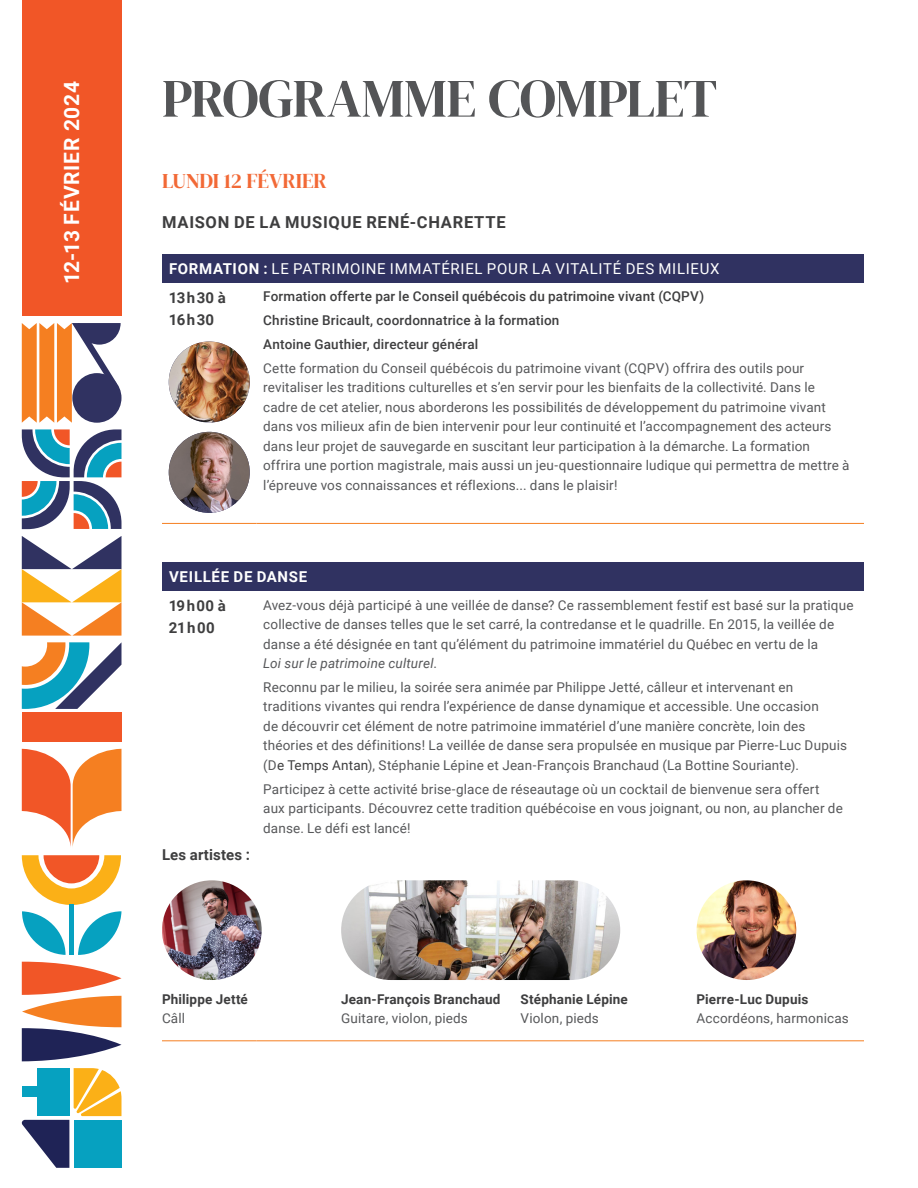
<style>
.page{position:relative;width:918px;height:1188px;background:#fff}
.page>*{position:absolute;margin:0;border:0;box-sizing:border-box;transform-origin:0 0}
.t1{font:54px "DM Serif Display";letter-spacing:-.015em;color:#545557}
.t2{font:700 21px "Roboto";letter-spacing:.035em;color:#fff}
.Paragraph_title{font:21px "DM Serif Display";letter-spacing:-.005em;color:#f26936}
.Subtitle_agenda{font:700 16.5px "Roboto";letter-spacing:.045em;color:#3e3e3f}
.Date{font:15px "Roboto";letter-spacing:.045em;color:#fff}
.Body{font:700 15px/22.5px "Roboto";letter-spacing:.005em;color:#3e3e3f}
.Date-2{font:700 15px "Roboto";letter-spacing:.05em;color:#fff}
.Body_9{font:13.5px/19.5px "Roboto";letter-spacing:.01em;color:#57585a}
.Body_9-2{font:500 13.5px "Roboto";letter-spacing:.015em;color:#3e3e3f}
.Body_9-3{font:700 13.5px/19.5px "Roboto";letter-spacing:.01em;color:#3e3e3f}
.s1{font-weight:700}
.s2{font-style:italic}
.s3{color:#3e3e3f}
.s4{font-weight:400;color:#57585a}
.s5{font-weight:700;color:#3e3e3f}
</style>
<div class="page">
<div style="left:22px;top:0;width:100px;height:316px;background:#f15627"></div>
<svg style="left:22px;top:323px;width:99px;height:100px"></svg>
<div style="left:72px;top:373px;width:50px;height:50px;background:#303261;border-radius:50%"></div>
<svg style="left:22px;top:536px;width:100px;height:100px"></svg>
<svg style="left:22px;top:749px;width:100px;height:98px"></svg>
<svg style="left:22px;top:855px;width:99px;height:50px"></svg>
<div style="left:69px;top:905px;width:5px;height:50px;background:#06a1c0"></div>
<svg style="left:22px;top:911px;width:44px;height:44px"></svg>
<svg style="left:78px;top:911px;width:44px;height:44px"></svg>
<div style="left:22px;top:713px;width:100px;height:29px;background:#f15627"></div>
<svg style="left:22px;top:642px;width:99px;height:67px"></svg>
<svg style="left:21px;top:1068px;width:101px;height:100px"></svg>
<svg style="left:22px;top:429px;width:100px;height:100px"></svg>
<svg style="left:22px;top:961px;width:100px;height:100px"></svg>
<div style="left:162px;top:562px;width:702px;height:29px;background:#303261"></div>
<hr style="left:162px;top:1041px;width:94px;height:1px;background:#f57f21">
<hr style="left:256px;top:1041px;width:608px;height:1px;background:#f57f21">
<div style="left:162px;top:254px;width:702px;height:29px;background:#303261"></div>
<hr style="left:162px;top:523px;width:94px;height:1px;background:#f57f21">
<hr style="left:256px;top:523px;width:608px;height:1px;background:#f57f21">
<img style="left:169px;top:342px;width:81px;height:81px;border-radius:40px">
<img style="left:169px;top:432px;width:81px;height:81px;border-radius:40px">
<img style="left:697px;top:880px;width:99px;height:100px;border-radius:50px">
<img style="left:341px;top:880px;width:279px;height:100px;border-radius:50px">
<img style="left:162px;top:880px;width:100px;height:100px;border-radius:50px">
<h2 class="t2" style="left:57px;top:284px;width:204px;rotate:-90deg">12-13 FÉVRIER 2024</h2>
<p class="t1" style="left:162px;top:67px;width:557px">PROGRAMME COMPLET</p>
<p class="Paragraph_title" style="left:162px;top:169px;width:166px">LUNDI 12 FÉVRIER</p>
<p class="Subtitle_agenda" style="left:162px;top:210px;width:345px">MAISON DE LA MUSIQUE RENÉ-CHARETTE</p>
<p class="Date" style="left:169px;top:258px;width:552px"><span class="s1">FORMATION :</span> LE PATRIMOINE IMMATÉRIEL POUR LA VITALITÉ DES MILIEUX</p>
<p class="Body" style="left:169px;top:285px;width:59px">13 h 30 à<br>16 h 30</p>
<p class="Body_9-2" style="left:263px;top:287px;width:442px">Formation offerte par le Conseil québécois du patrimoine vivant (CQPV)</p>
<p class="Body_9-2" style="left:263px;top:311px;width:298px">Christine Bricault, coordonnatrice à la formation</p>
<p class="Body_9-2" style="left:263px;top:335px;width:217px">Antoine Gauthier, directeur général</p>
<p class="Body_9" style="left:263px;top:358px;width:588px">Cette formation du Conseil québécois du patrimoine vivant (CQPV) offrira des outils pour revitaliser les traditions culturelles et s’en servir pour les bienfaits de la collectivité. Dans le cadre de cet atelier, nous aborderons les possibilités de développement du patrimoine vivant dans vos milieux afin de bien intervenir pour leur continuité et l’accompagnement des acteurs dans leur projet de sauvegarde en suscitant leur participation à la démarche. La formation offrira une portion magistrale, mais aussi un jeu-questionnaire ludique qui permettra de mettre à l’épreuve vos connaissances et réflexions... dans le plaisir!</p>
<p class="Date-2" style="left:169px;top:566px;width:140px">VEILLÉE DE DANSE</p>
<p class="Body" style="left:169px;top:594px;width:59px">19 h 00 à<br>21 h 00</p>
<p class="Body_9" style="left:263px;top:594px;width:592px">Avez-vous déjà participé à une veillée de danse? Ce rassemblement festif est basé sur la pratique collective de danses telles que le set carré, la contredanse et le quadrille. En 2015, la veillée de danse a été désignée en tant qu’élément du patrimoine immatériel du Québec en vertu de la<br><span class="s2">Loi sur le patrimoine culturel</span>.</p>
<p class="Body_9" style="left:263px;top:677px;width:585px">Reconnu par le milieu, la soirée sera animée par Philippe Jetté, câlleur et intervenant en traditions vivantes qui rendra l’expérience de danse dynamique et accessible. Une occasion<br>de découvrir cet élément de notre patrimoine immatériel d’une manière concrète, loin des théories et des définitions! La veillée de danse sera propulsée en musique par Pierre-Luc Dupuis (D<span class="s3">e Temps Antan</span>), Stéphanie Lépine et Jean-François Branchaud (La Bottine Souriante).</p>
<p class="Body_9" style="left:263px;top:779px;width:581px">Participez à cette activité brise-glace de réseautage où un cocktail de bienvenue sera offert aux participants. Découvrez cette tradition québécoise en vous joignant, ou non, au plancher de danse. Le défi est lancé!</p>
<p class="Body" style="left:162px;top:843px;width:90px">Les artistes :</p>
<p class="Body_9-3" style="left:162px;top:989px;width:87px">Philippe Jetté<br><span class="s4">Câll</span></p>
<p class="Body_9-3" style="left:341px;top:989px;width:161px">Jean-François Branchaud<br><span class="s4">Guitare, violon, pieds</span></p>
<p class="Body_9-3" style="left:521px;top:989px;width:109px">Stéphanie Lépine<br><span class="s4">Violon, pieds</span></p>
<p class="Body_9" style="left:697px;top:989px;width:154px"><span class="s5">Pierre-Luc Dupuis<br></span>Accordéons, harmonicas</p>
</div>
